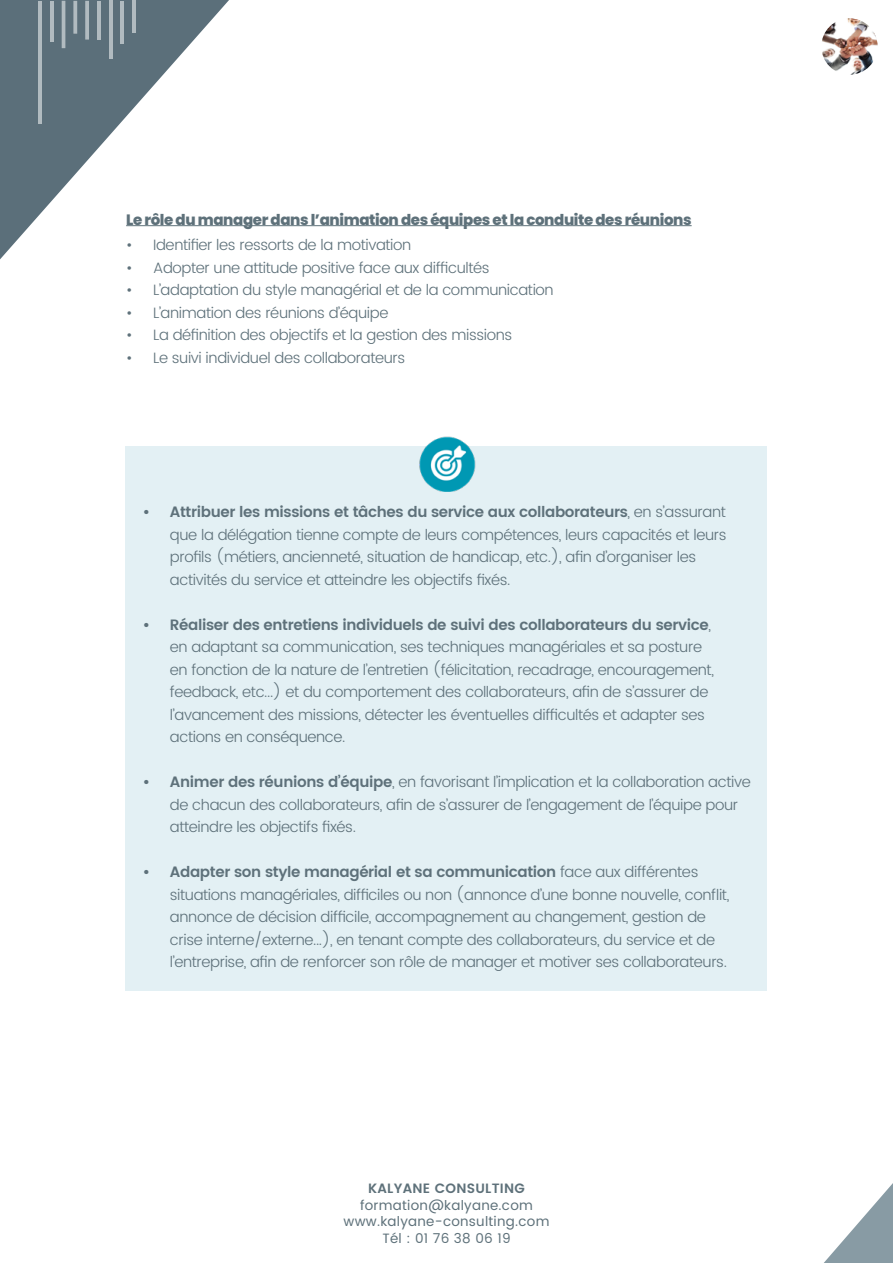
<style>
.page{position:relative;width:893px;height:1263px;background:#fff}
.page>*{position:absolute;margin:0;border:0;box-sizing:border-box;transform-origin:0 0}
.t1{font:300 15px/22.5px "Poppins";letter-spacing:-.025em;color:#5e717a}
.t2{font:800 15px "Poppins";letter-spacing:-.025em;color:#5e717a}
.t3{font:13.5px/16.5px "Poppins";letter-spacing:.02em;color:#5e717a;text-align:center}
.t4{font:600 13.5px "Poppins";letter-spacing:.02em;color:#5e717a}
.s1{font-weight:600}
</style>
<div class="page">
<svg style="left:824px;top:1183px;width:69px;height:80px"></svg>
<svg style="left:0;top:0;width:229px;height:259px"></svg>
<hr style="left:38px;top:1px;width:4px;height:122px;background:#b1bbc0">
<hr style="left:132px;top:1px;width:4px;height:32px;background:#b1bbc0">
<hr style="left:121px;top:1px;width:3px;height:43px;background:#fff">
<hr style="left:50px;top:1px;width:4px;height:41px;background:#b1bbc0">
<hr style="left:62px;top:1px;width:3px;height:47px;background:#fff">
<svg style="left:73px;top:1px;width:4px;height:33px"></svg>
<svg style="left:85px;top:1px;width:4px;height:39px"></svg>
<hr style="left:97px;top:1px;width:4px;height:39px;background:#b1bbc0">
<hr style="left:109px;top:1px;width:4px;height:58px;background:#b1bbc0">
<img style="left:821px;top:18px;width:57px;height:57px;border-radius:28px">
<hr style="left:126px;top:225px;width:566px;height:1px;background:#5e717a">
<div style="left:125px;top:446px;width:641px;height:545px;background:#e3f0f4"></div>
<img style="left:419px;top:436px;width:57px;height:55px">
<p class="t2" style="left:126px;top:211px;width:567px">Le rôle du manager dans l’animation des équipes et la conduite des réunions</p>
<p class="t1" style="left:126px;top:234px;width:287px">• Identifier les ressorts de la motivation</p>
<p class="t1" style="left:126px;top:257px;width:365px">• Adopter une attitude positive face aux difficultés</p>
<p class="t1" style="left:126px;top:279px;width:429px">• L’adaptation du style managérial et de la communication</p>
<p class="t1" style="left:126px;top:302px;width:264px">• L’animation des réunions d’équipe</p>
<p class="t1" style="left:126px;top:324px;width:388px">• La définition des objectifs et la gestion des missions</p>
<p class="t1" style="left:126px;top:347px;width:281px">• Le suivi individuel des collaborateurs</p>
<p class="t1" style="left:170px;top:501px;width:558px;text-indent:-27px"><span class="s1">• Attribuer les missions et tâches du service aux collaborateurs</span>, en s’assurant que la délégation tienne compte de leurs compétences, leurs capacités et leurs profils (métiers, ancienneté, situation de handicap, etc.), afin d’organiser les activités du service et atteindre les objectifs fixés.</p>
<p class="t1" style="left:170px;top:614px;width:545px;text-indent:-27px"><span class="s1">• Réaliser des entretiens individuels de suivi des collaborateurs du service</span>, en adaptant sa communication, ses techniques managériales et sa posture en fonction de la nature de l’entretien (félicitation, recadrage, encouragement, feedback, etc...) et du comportement des collaborateurs, afin de s’assurer de l’avancement des missions, détecter les éventuelles difficultés et adapter ses actions en conséquence.</p>
<p class="t1" style="left:170px;top:771px;width:582px;text-indent:-27px"><span class="s1">• Animer des réunions d’équipe</span>, en favorisant l’implication et la collaboration active de chacun des collaborateurs, afin de s’assurer de l’engagement de l’équipe pour atteindre les objectifs fixés.</p>
<p class="t1" style="left:170px;top:861px;width:561px;text-indent:-27px"><span class="s1">• Adapter son style managérial et sa communication</span> face aux différentes situations managériales, difficiles ou non (annonce d’une bonne nouvelle, conflit, annonce de décision difficile, accompagnement au changement, gestion de crise interne/externe...), en tenant compte des collaborateurs, du service et de l’entreprise, afin de renforcer son rôle de manager et motiver ses collaborateurs.</p>
<p class="t4" style="left:368px;top:1178px;width:158px">KALYANE CONSULTING</p>
<p class="t3" style="left:344px;top:1197px;width:207px">formation@kalyane.com www.kalyane-consulting.com<br>Tél : 01 76 38 06 19</p>
</div>
